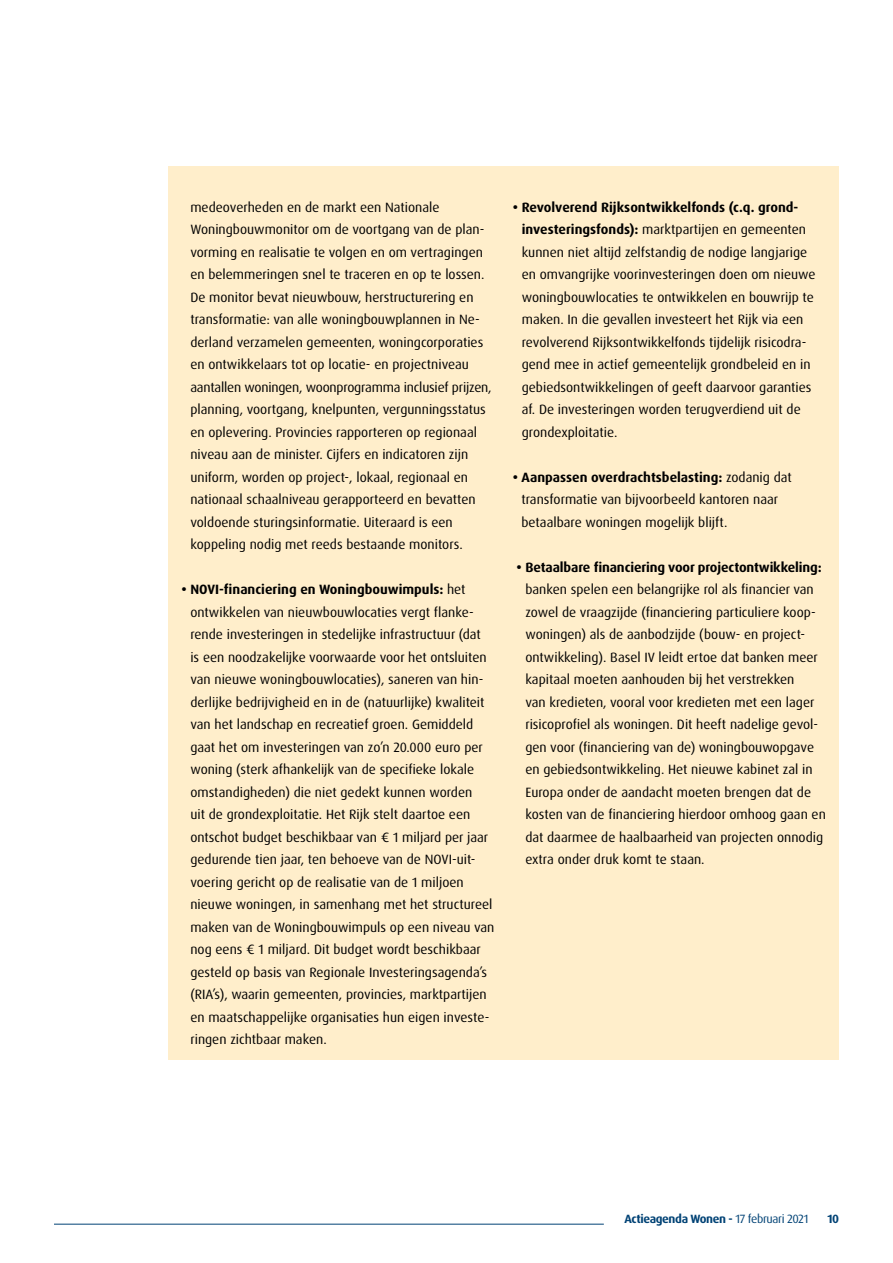
<style>
.page{position:relative;width:893px;height:1263px;background:#fff}
.page>*{position:absolute;margin:0;border:0;box-sizing:border-box;transform-origin:0 0}
.t1{font:13.5px/22.5px "Dax OT";color:#000}
.t2{font:700 13.5px "Dax OT";letter-spacing:-.01em;color:#000}
.t3{font:700 12px "Dax OT";letter-spacing:-.03em;color:#004275}
.s1{font-weight:700}
.s2{font-weight:400}
</style>
<div class="page">
<hr style="left:54px;top:1224px;width:550px;height:1px;background:#004275">
<div style="left:169px;top:166px;width:670px;height:894px;background:#ffeecb"></div>
<p class="t1" style="left:190px;top:196px;width:303px">medeoverheden en de markt een Nationale Woningbouwmonitor om de voortgang van de plan&shy;vorming en realisatie te volgen en om vertragingen en belemmeringen snel te traceren en op te lossen.<br>De monitor bevat nieuwbouw, herstructurering en transformatie: van alle woningbouwplannen in Ne&shy;derland verzamelen gemeenten, woningcorporaties en ontwikkelaars tot op locatie- en projectniveau aantallen woningen, woonprogramma inclusief prijzen, planning, voortgang, knelpunten, vergunningsstatus en oplevering. Provincies rapporteren op regionaal niveau aan de minister. Cijfers en indicatoren zijn uniform, worden op project-, lokaal, regionaal en nationaal schaalniveau gerapporteerd en bevatten voldoende sturingsinformatie. Uiteraard is een koppeling nodig met reeds bestaande monitors.</p>
<p class="t1" style="left:190px;top:578px;width:306px;text-indent:-9px"><span class="s1">• NOVI-financiering en Woningbouwimpuls:</span> het ontwikkelen van nieuwbouwlocaties vergt flanke&shy;rende investeringen in stedelijke infrastructuur (dat<br>is een noodzakelijke voorwaarde voor het ontsluiten van nieuwe woningbouwlocaties), saneren van hin&shy;derlijke bedrijvigheid en in de (natuurlijke) kwaliteit van het landschap en recreatief groen. Gemiddeld gaat het om investeringen van zo’n 20.000 euro per woning (sterk afhankelijk van de specifieke lokale omstandigheden) die niet gedekt kunnen worden<br>uit de grondexploitatie. Het Rijk stelt daartoe een ontschot budget beschikbaar van € 1 miljard per jaar gedurende tien jaar, ten behoeve van de NOVI-uit&shy;voering gericht op de realisatie van de 1 miljoen nieuwe woningen, in samenhang met het structureel maken van de Woningbouwimpuls op een niveau van nog eens € 1 miljard. Dit budget wordt beschikbaar gesteld op basis van Regionale Investeringsagenda’s (RIA’s), waarin gemeenten, provincies, marktpartijen en maatschappelijke organisaties hun eigen investe&shy;ringen zichtbaar maken.</p>
<p class="t1" style="left:522px;top:196px;width:295px;text-indent:-9px"><span class="s1">• Revolverend Rijksontwikkelfonds (c.q. grond&shy;investeringsfonds):</span> marktpartijen en gemeenten kunnen niet altijd zelfstandig de nodige langjarige en omvangrijke voorinvesteringen doen om nieuwe woningbouwlocaties te ontwikkelen en bouwrijp te maken. In die gevallen investeert het Rijk via een revolverend Rijksontwikkelfonds tijdelijk risicodra&shy;gend mee in actief gemeentelijk grondbeleid en in gebiedsontwikkelingen of geeft daarvoor garanties af. De investeringen worden terugverdiend uit de grondexploitatie.</p>
<p class="t1" style="left:521px;top:466px;width:272px;text-indent:-9px"><span class="s1">• Aanpassen overdrachtsbelasting:</span> zodanig dat transformatie van bijvoorbeeld kantoren naar betaalbare woningen mogelijk blijft.</p>
<p class="t2" style="left:516px;top:558px;width:307px">• Betaalbare financiering voor projectontwikkeling:</p>
<p class="t1" style="left:525px;top:578px;width:302px">banken spelen een belangrijke rol als financier van zowel de vraagzijde (financiering particuliere koop&shy;woningen) als de aanbodzijde (bouw- en project&shy;ontwikkeling). Basel IV leidt ertoe dat banken meer kapitaal moeten aanhouden bij het verstrekken<br>van kredieten, vooral voor kredieten met een lager risicoprofiel als woningen. Dit heeft nadelige gevol&shy;gen voor (financiering van de) woningbouwopgave en gebiedsontwikkeling. Het nieuwe kabinet zal in Europa onder de aandacht moeten brengen dat de kosten van de financiering hierdoor omhoog gaan en dat daarmee de haalbaarheid van projecten onnodig extra onder druk komt te staan.</p>
<p class="t3" style="left:624px;top:1211px;width:186px">Actieagenda Wonen - <span class="s2">17 februari 2021</span></p>
<p class="t3" style="left:827px;top:1211px;width:13px">10</p>
</div>
